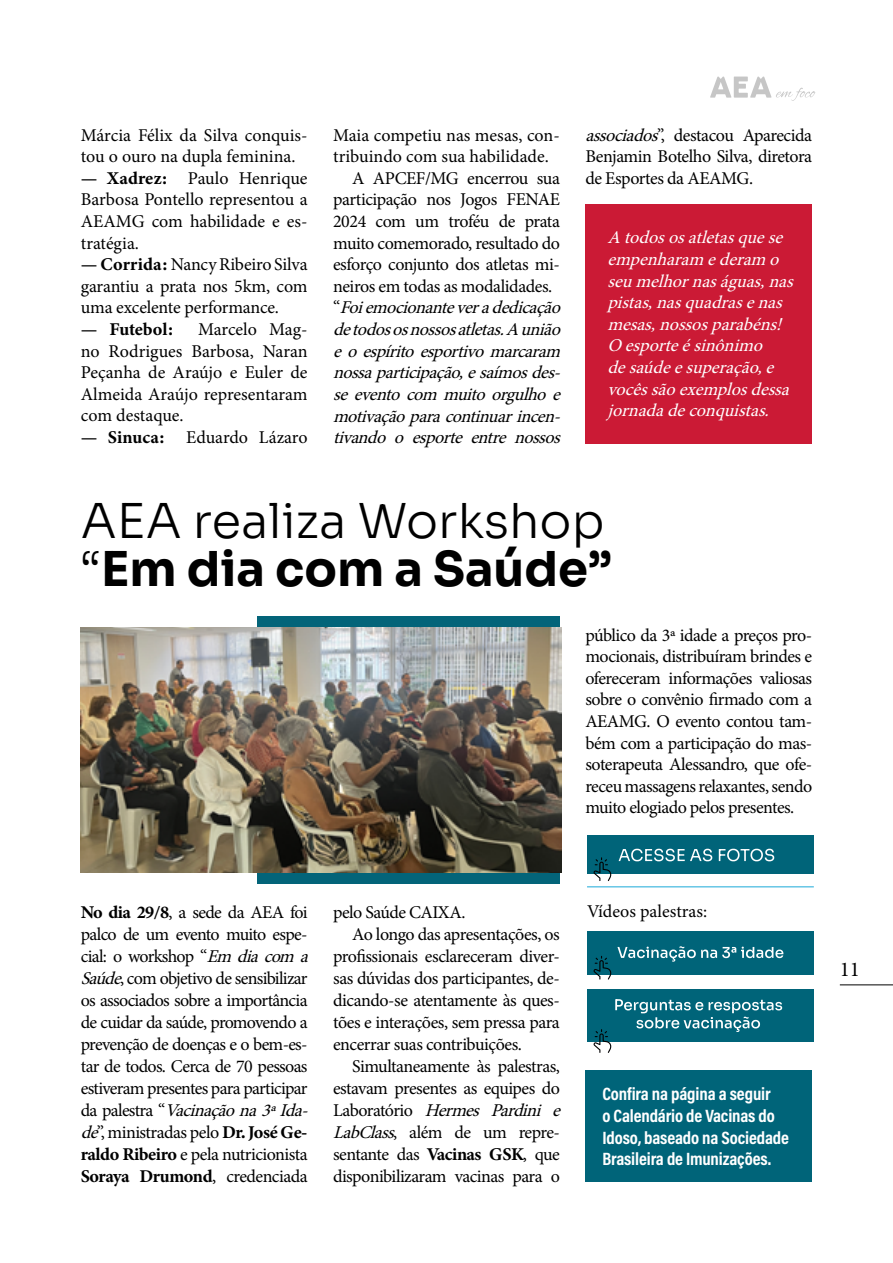
<style>
.page{position:relative;width:893px;height:1263px;background:#fff}
.page>*{position:absolute;margin:0;border:0;box-sizing:border-box;transform-origin:0 0}
.t1{font:300 48px/48px "Sora";color:#000}
.t2{font:21px "Minion Pro";color:#000}
.t3{font:18px/21.6px "Minion Pro";letter-spacing:-.025em;color:#000;text-align:justify}
.t4{font:italic 18px "Minion Pro";color:#000}
.t5{font:italic 18px/21.6px "Minion Pro";color:#fff}
.t6{font:18px/21.6px "Acumin Variable Concept";letter-spacing:-.01em;color:#fff}
.t7{font:18px/21.6px "Minion Pro";letter-spacing:-.005em;color:#000}
.t8{font:18px "Minion Pro";color:#000}
.t9{font:18px "Minion Variable Concept";letter-spacing:-.025em;color:#000}
.t10{font:18px "Minion Variable Concept";letter-spacing:-.005em;color:#000}
.s1{font-family:"Minion Variable Concept"}
.s2{font-style:normal}
.s3{font-style:italic}
.s4{font-weight:400}
.s5{font-family:"Minion Pro"}
</style>
<div class="page">
<svg style="left:710px;top:76px;width:106px;height:25px"></svg>
<hr style="left:840px;top:985px;width:53px;height:1px;background:#000">
<div style="left:258px;top:617px;width:302px;height:267px;background:#036479"></div>
<div style="left:585px;top:204px;width:227px;height:239px;background:#cb1a35"></div>
<img style="left:81px;top:627px;width:480px;height:245px">
<div style="left:587px;top:835px;width:227px;height:38px;background:#006479"></div>
<svg style="left:619px;top:849px;width:155px;height:12px"></svg>
<div style="left:585px;top:1070px;width:227px;height:112px;background:#006479"></div>
<hr style="left:587px;top:886px;width:227px;height:1px;background:#67c6e6">
<div style="left:587px;top:989px;width:227px;height:52px;background:#006479"></div>
<div style="left:587px;top:931px;width:227px;height:44px;background:#006479"></div>
<svg style="left:617px;top:946px;width:166px;height:16px"></svg>
<svg style="left:594px;top:857px;width:17px;height:24px"></svg>
<svg style="left:594px;top:956px;width:17px;height:23px"></svg>
<svg style="left:594px;top:999px;width:188px;height:54px"></svg>
<p class="t7" style="left:81px;top:124px;width:228px">Márcia Félix da Silva conquis&shy;tou o ouro na dupla feminina.</p>
<p class="t3" style="left:81px;top:167px;width:228px"><span class="s1">— Xadrez:</span> Paulo Henrique Barbosa Pontello representou a AEAMG com habilidade e es&shy;tratégia.</p>
<p class="t3" style="left:81px;top:254px;width:228px"><span class="s1">— Corrida:</span> Nancy Ribeiro Silva garantiu a prata nos 5km, com uma excelente performance.</p>
<p class="t10" style="left:81px;top:317px;width:94px">— Futebol:</p>
<p class="t3" style="left:81px;top:319px;width:228px;text-indent:117px">Marcelo Mag&shy;no Rodrigues Barbosa, Naran Peçanha de Araújo e Euler de Almeida Araújo representaram com destaque.</p>
<p class="t8" style="left:81px;top:425px;width:228px"><span class="s1">— Sinuca:</span> Eduardo Lázaro</p>
<p class="t7" style="left:333px;top:124px;width:228px">Maia competiu nas mesas, con-</p>
<p class="t8" style="left:333px;top:144px;width:217px">tribuindo com sua habilidade.</p>
<p class="t3" style="left:352px;top:167px;width:209px">A APCEF/MG encerrou sua</p>
<p class="t3" style="left:333px;top:189px;width:228px">participação nos Jogos FENAE</p>
<p class="t3" style="left:333px;top:211px;width:228px">2024 com um troféu de prata</p>
<p class="t3" style="left:333px;top:232px;width:228px">muito comemorado, resultado do</p>
<p class="t3" style="left:333px;top:254px;width:228px">esforço conjunto dos atletas mi-</p>
<p class="t3" style="left:333px;top:275px;width:221px">neiros em todas as modalidades.</p>
<p class="t4" style="left:333px;top:296px;width:235px"><span class="s2">“</span> Foiemocionanteveradedicação</p>
<p class="t4" style="left:333px;top:317px;width:235px">detodososnossosatletas.Aunião</p>
<p class="t4" style="left:333px;top:339px;width:235px">eoespíritoesportivomarcaram</p>
<p class="t4" style="left:333px;top:360px;width:235px">nossaparticipação,esaímosdes-</p>
<p class="t4" style="left:333px;top:382px;width:235px">seeventocom muitoorgulhoe</p>
<p class="t4" style="left:333px;top:404px;width:235px">motivaçãoparacontinuarincen-</p>
<p class="t4" style="left:333px;top:425px;width:235px">tivando o esporte entre nossos</p>
<p class="t3" style="left:585px;top:124px;width:228px"><span class="s3">associados</span>”, destacou Aparecida Benjamin Botelho Silva, diretora de Esportes da AEAMG.</p>
<p class="t5" style="left:607px;top:227px;width:193px">A todososatletasquese empenharam ederam o seumelhornaságuas,nas pistas,nasquadrasenas mesas,nossosparabéns!<br>O esporteésinônimo desaúdeesuperação,e vocêssãoexemplosdessa jornadadeconquistas.</p>
<h1 class="t1" style="left:81px;top:492px;width:533px">AEA realiza Workshop “<span class="s4">Em dia com a Saúde”</span></h1>
<p class="t3" style="left:585px;top:624px;width:228px">público da 3ª idade a preços pro&shy;mocionais, distribuíram brindes e ofereceram informações valiosas sobre o convênio firmado com a AEAMG. O evento contou tam&shy;bém com a participação do mas&shy;soterapeuta Alessandro, que ofe&shy;receu massagens relaxantes, sendo muito elogiado pelos presentes.</p>
<p class="t3" style="left:81px;top:902px;width:235px;line-height:22px;text-align:left"><span class="s1">No dia 29/8</span>, a sede da AEA foi palco de um evento muito espe&shy;cial: o workshop “<span class="s3">Em diacom a<br>Saúde</span>, com objetivo de sensibilizar os associados sobre a importância de cuidar da saúde, promovendo a prevenção de doenças e o bem-es&shy;tar de todos. Cerca de 70 pessoas estiveram presentes para participar d a p a l e s t r a “ <span class="s3">Vacinaçãona3ªIda&shy;de</span>”, ministradas pelo <span class="s1">Dr. José Ge&shy;raldo Ribeiro</span> e pela nutricionista</p>
<p class="t9" style="left:81px;top:1164px;width:228px">Soraya Drumond<span class="s5">, credenciada</span></p>
<p class="t3" style="left:333px;top:902px;width:134px">pelo Saúde CAIXA.</p>
<p class="t3" style="left:352px;top:924px;width:209px">Ao longo das apresentações, os</p>
<p class="t3" style="left:333px;top:946px;width:228px">profissionais esclareceram diver-</p>
<p class="t3" style="left:333px;top:968px;width:228px">sas dúvidas dos participantes, de-</p>
<p class="t3" style="left:333px;top:990px;width:228px">dicando-se atentamente às ques-</p>
<p class="t3" style="left:333px;top:1012px;width:228px">tões e interações, sem pressa para</p>
<p class="t3" style="left:333px;top:1034px;width:190px">encerrar suas contribuições.</p>
<p class="t3" style="left:352px;top:1056px;width:209px">Simultaneamente às palestras,</p>
<p class="t3" style="left:333px;top:1078px;width:228px">estavam presentes as equipes do</p>
<p class="t4" style="left:333px;top:1098px;width:235px"><span class="s2">L a b o r a t ó r i o</span> Hermes Pardini e</p>
<p class="t3" style="left:333px;top:1122px;width:228px"><span class="s3">LabClass</span>, além de um repre-</p>
<p class="t3" style="left:333px;top:1144px;width:228px">sentante das <span class="s1">Vacinas GSK</span>, que</p>
<p class="t3" style="left:333px;top:1166px;width:228px">disponibilizaram vacinas para o</p>
<p class="t8" style="left:587px;top:899px;width:122px">Vídeos palestras:</p>
<p class="t6" style="left:602px;top:1083px;width:188px">Confira na página a seguir<br>o Calendário de Vacinas do<br>Idoso, baseado na Sociedade<br>Brasileira de Imunizações.</p>
<p class="t2" style="left:840px;top:955px;width:22px">11</p>
</div>
